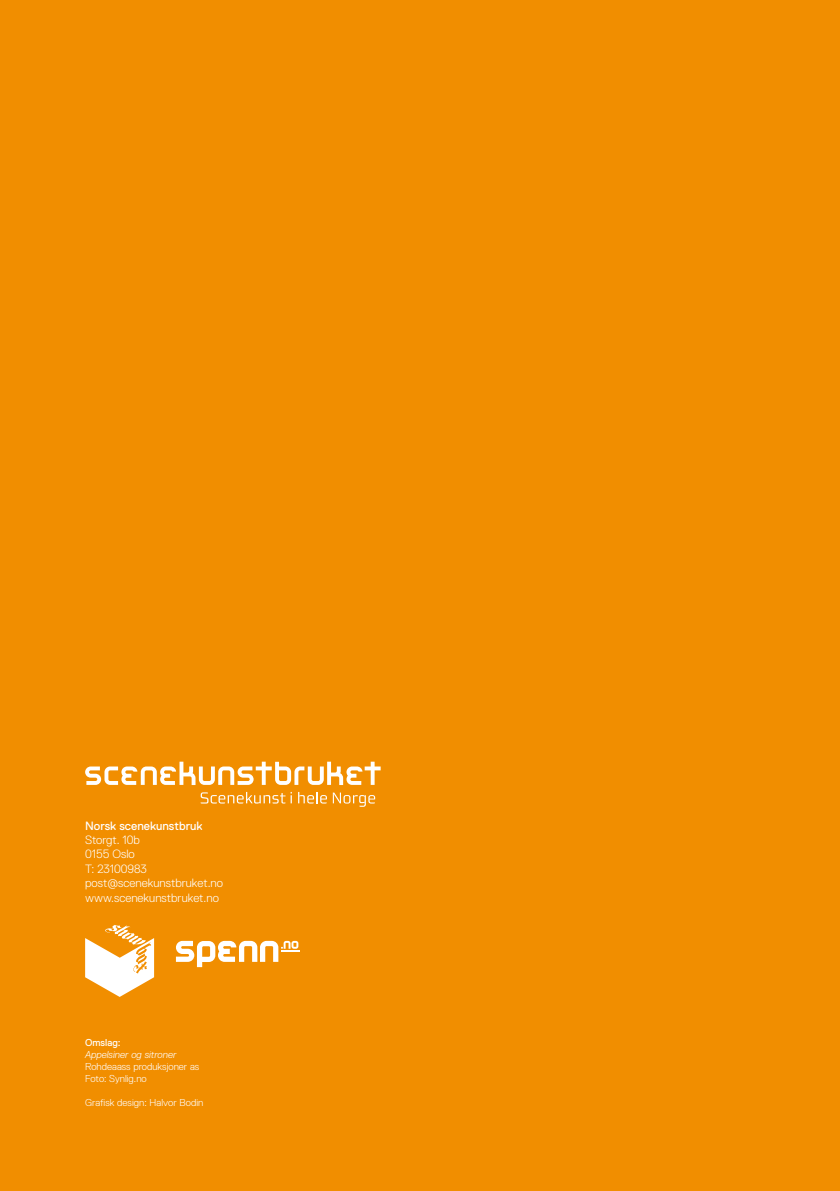
<style>
.page{position:relative;width:840px;height:1191px;background:#fff}
.page>*{position:absolute;margin:0;border:0;box-sizing:border-box;transform-origin:0 0}
.t1{font:300 12px/14.4px "Replica Std";color:#fff}
.t2{font:12px "Replica Std";color:#fff}
.t3{font:300 10px/12px "Replica Std";color:#fff}
.t4{font:italic 300 10px "Replica Std";color:#fff}
.t5{font:10px "Replica Std";color:#fff}
</style>
<div class="page">
<div style="left:0;top:0;width:839px;height:1191px;background:#f18e00"></div>
<svg style="left:85px;top:761px;width:295px;height:24px"></svg>
<svg style="left:200px;top:792px;width:92px;height:11px"></svg>
<svg style="left:298px;top:792px;width:77px;height:15px"></svg>
<svg style="left:176px;top:941px;width:123px;height:26px"></svg>
<svg style="left:85px;top:925px;width:69px;height:72px"></svg>
<p class="t2" style="left:85px;top:818px;width:119px">Norsk scenekunstbruk</p>
<p class="t1" style="left:85px;top:832px;width:139px">Storgt. 10b<br>0155 Oslo<br>T: 23100983 post@scenekunstbruket.no www.scenekunstbruket.no</p>
<p class="t5" style="left:85px;top:1037px;width:37px">Omslag:</p>
<p class="t4" style="left:85px;top:1049px;width:93px">Appelsiner og sitroner</p>
<p class="t3" style="left:85px;top:1060px;width:116px">Rohdeaass produksjoner as<br>Foto: Synlig.no</p>
<p class="t3" style="left:85px;top:1096px;width:120px">Grafisk design: Halvor Bodin</p>
</div>
